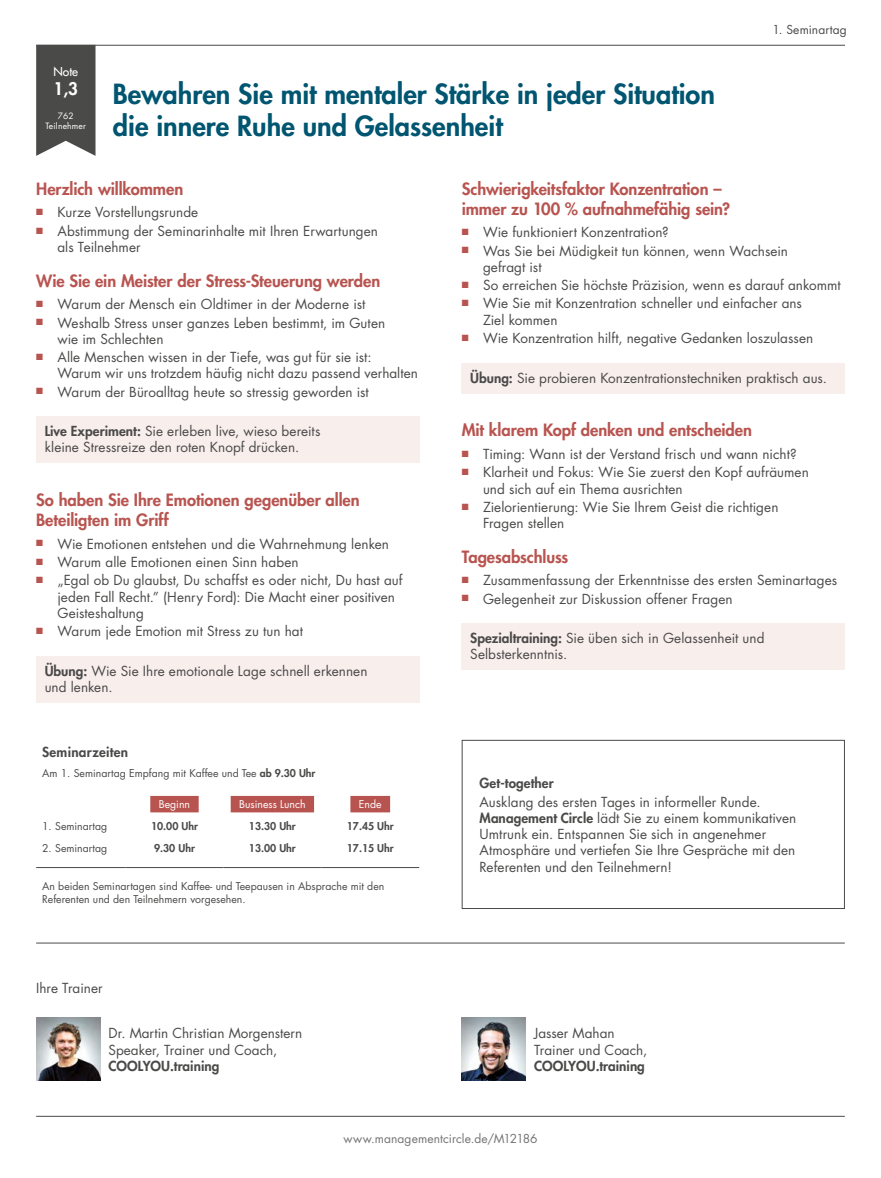
<style>
.page{position:relative;width:881px;height:1178px;background:#fff}
.page>*{position:absolute;margin:0;border:0;box-sizing:border-box;transform-origin:0 0}
.t1{font:800 27px/32.4px "Futura Std";color:#005571}
.t2{font:800 16.95px "Futura Std";color:#fff}
.t3{font:800 16.5px/19.8px "Futura Std";letter-spacing:-.005em;color:#b85450}
.t4{font:13.5px/16.2px "Futura Std";letter-spacing:.005em;color:#4a4a49}
.t5{font:800 13.5px "Futura Std";color:#4a4a49}
.t6{font:800 13.5px "Futura Std";letter-spacing:.02em;color:#4a4a49}
.t7{font:12px "Futura Std";letter-spacing:.01em;color:#757474}
.t8{font:12px "Futura Std";letter-spacing:.01em;color:#4a4a49}
.t9{font:500 12px "Futura Std";color:#fff}
.t10{font:10.5px/12.6px "Futura Std";color:#4a4a49}
.t11{font:800 10.5px "Futura Std";color:#4a4a49}
.t12{font:10.5px "Futura Std";color:#fff}
.t13{font:8.55px/10.2px "Futura Std";letter-spacing:.02em;color:#fff;text-align:center}
.s1{font-weight:800}
</style>
<div class="page">
<hr style="left:36px;top:943px;width:808px;height:1px;background:#4a4a49">
<hr style="left:36px;top:1116px;width:808px;height:1px;background:#4a4a49">
<div style="left:461px;top:740px;width:383px;height:169px;border:1px solid #4a4a49"></div>
<div style="left:461px;top:363px;width:383px;height:30px;background:#f8eeec"></div>
<div style="left:461px;top:624px;width:383px;height:46px;background:#f8eeec"></div>
<div style="left:36px;top:417px;width:383px;height:46px;background:#f8eeec"></div>
<div style="left:36px;top:656px;width:383px;height:47px;background:#f8eeec"></div>
<hr style="left:36px;top:45px;width:808px;height:1px;background:#4a4a49">
<svg style="left:36px;top:45px;width:59px;height:111px;background:#575756"></svg>
<hr style="left:36px;top:867px;width:89px;height:1px;background:#4a4a49">
<hr style="left:125px;top:867px;width:98px;height:1px;background:#4a4a49">
<hr style="left:223px;top:867px;width:98px;height:1px;background:#4a4a49">
<hr style="left:321px;top:867px;width:98px;height:1px;background:#4a4a49">
<div style="left:150px;top:796px;width:49px;height:16px;background:#b85450"></div>
<div style="left:230px;top:796px;width:84px;height:16px;background:#b85450"></div>
<div style="left:350px;top:796px;width:40px;height:16px;background:#b85450"></div>
<img style="left:36px;top:1017px;width:64px;height:64px">
<img style="left:461px;top:1017px;width:64px;height:64px">
<p class="t9" style="left:53px;top:64px;width:26px">Note</p>
<p class="t2" style="left:54px;top:78px;width:26px">1,3</p>
<h1 class="t1" style="left:113px;top:77px;width:603px">Bewahren Sie mit mentaler Stärke in jeder Situation die innere Ruhe und Gelassenheit</h1>
<p class="t13" style="left:46px;top:111px;width:42px">762<br>Teilnehmer</p>
<p class="t8" style="left:772px;top:22px;width:76px">1. Seminartag</p>
<p class="t3" style="left:36px;top:179px;width:149px">Herzlich willkommen</p>
<p class="t4" style="left:36px;top:205px;width:164px"><sup>■</sup> Kurze Vorstellungsrunde</p>
<p class="t4" style="left:57px;top:223px;width:322px;text-indent:-21px"><sup>■</sup> Abstimmung der Seminarinhalte mit Ihren Erwartungen als Teilnehmer</p>
<p class="t3" style="left:36px;top:271px;width:345px">Wie Sie ein Meister der Stress-Steuerung werden</p>
<p class="t4" style="left:36px;top:296px;width:330px"><sup>■</sup> Warum der Mensch ein Oldtimer in der Moderne ist</p>
<p class="t4" style="left:57px;top:315px;width:329px;text-indent:-21px"><sup>■</sup> Weshalb Stress unser ganzes Leben bestimmt, im Guten wie im Schlechten</p>
<p class="t4" style="left:57px;top:349px;width:362px;text-indent:-21px"><sup>■</sup> Alle Menschen wissen in der Tiefe, was gut für sie ist:<br>Warum wir uns trotzdem häufig nicht dazu passend verhalten</p>
<p class="t4" style="left:36px;top:384px;width:334px"><sup>■</sup> Warum der Büroalltag heute so stressig geworden ist</p>
<p class="t4" style="left:45px;top:423px;width:277px"><span class="s1">Live Experiment:</span> Sie erleben live, wieso bereits kleine Stressreize den roten Knopf drücken.</p>
<p class="t3" style="left:36px;top:490px;width:325px">So haben Sie Ihre Emotionen gegenüber allen<br>Beteiligten im Griff</p>
<p class="t4" style="left:36px;top:536px;width:354px"><sup>■</sup> Wie Emotionen entstehen und die Wahrnehmung lenken</p>
<p class="t4" style="left:36px;top:554px;width:264px"><sup>■</sup> Warum alle Emotionen einen Sinn haben</p>
<p class="t4" style="left:57px;top:572px;width:346px;text-indent:-21px"><sup>■</sup> „Egal ob Du glaubst, Du schaffst es oder nicht, Du hast auf jeden Fall Recht.” (Henry Ford): Die Macht einer positiven<br>Geisteshaltung</p>
<p class="t4" style="left:36px;top:623px;width:268px"><sup>■</sup> Warum jede Emotion mit Stress zu tun hat</p>
<p class="t4" style="left:45px;top:663px;width:324px"><span class="s1">Übung:</span> Wie Sie Ihre emotionale Lage schnell erkennen und lenken.</p>
<p class="t6" style="left:42px;top:743px;width:87px">Seminarzeiten</p>
<p class="t10" style="left:42px;top:767px;width:275px">Am 1. Seminartag Empfang mit Kaffee und Tee <span class="s1">ab 9.30 Uhr</span></p>
<p class="t12" style="left:159px;top:797px;width:33px">Beginn</p>
<p class="t12" style="left:239px;top:797px;width:68px">Business Lunch</p>
<p class="t12" style="left:359px;top:797px;width:24px">Ende</p>
<p class="t10" style="left:42px;top:820px;width:67px">1. Seminartag</p>
<p class="t11" style="left:151px;top:819px;width:48px">10.00 Uhr</p>
<p class="t11" style="left:249px;top:819px;width:48px">13.30 Uhr</p>
<p class="t11" style="left:347px;top:819px;width:48px">17.45 Uhr</p>
<p class="t10" style="left:42px;top:842px;width:67px">2. Seminartag</p>
<p class="t11" style="left:154px;top:842px;width:42px">9.30 Uhr</p>
<p class="t11" style="left:249px;top:842px;width:48px">13.00 Uhr</p>
<p class="t11" style="left:347px;top:842px;width:48px">17.15 Uhr</p>
<p class="t10" style="left:42px;top:880px;width:343px">An beiden Seminartagen sind Kaffee- und Teepausen in Absprache mit den<br>Referenten und den Teilnehmern vorgesehen.</p>
<p class="t4" style="left:36px;top:980px;width:68px">Ihre Trainer</p>
<p class="t4" style="left:108px;top:1025px;width:195px">Dr. Martin Christian Morgenstern<br>Speaker, Trainer und Coach,</p>
<p class="t5" style="left:108px;top:1057px;width:112px">COOLYOU.training</p>
<p class="t3" style="left:461px;top:179px;width:270px">Schwierigkeitsfaktor Konzentration – immer zu 100 % aufnahmefähig sein?</p>
<p class="t4" style="left:461px;top:224px;width:208px"><sup>■</sup> Wie funktioniert Konzentration?</p>
<p class="t4" style="left:483px;top:243px;width:306px;text-indent:-21px"><sup>■</sup> Was Sie bei Müdigkeit tun können, wenn Wachsein gefragt ist</p>
<p class="t4" style="left:461px;top:277px;width:380px"><sup>■</sup> So erreichen Sie höchste Präzision, wenn es darauf ankommt</p>
<p class="t4" style="left:483px;top:296px;width:320px;text-indent:-21px"><sup>■</sup> Wie Sie mit Konzentration schneller und einfacher ans<br>Ziel kommen</p>
<p class="t4" style="left:461px;top:330px;width:353px"><sup>■</sup> Wie Konzentration hilft, negative Gedanken loszulassen</p>
<p class="t4" style="left:470px;top:370px;width:358px"><span class="s1">Übung:</span> Sie probieren Konzentrationstechniken praktisch aus.</p>
<p class="t3" style="left:461px;top:420px;width:292px">Mit klarem Kopf denken und entscheiden</p>
<p class="t4" style="left:461px;top:446px;width:336px"><sup>■</sup> Timing: Wann ist der Verstand frisch und wann nicht?</p>
<p class="t4" style="left:483px;top:464px;width:327px;text-indent:-21px"><sup>■</sup> Klarheit und Fokus: Wie Sie zuerst den Kopf aufräumen und sich auf ein Thema ausrichten</p>
<p class="t4" style="left:483px;top:499px;width:297px;text-indent:-21px"><sup>■</sup> Zielorientierung: Wie Sie Ihrem Geist die richtigen<br>Fragen stellen</p>
<p class="t3" style="left:461px;top:547px;width:108px">Tagesabschluss</p>
<p class="t4" style="left:461px;top:572px;width:377px"><sup>■</sup> Zusammenfassung der Erkenntnisse des ersten Seminartages</p>
<p class="t4" style="left:461px;top:591px;width:272px"><sup>■</sup> Gelegenheit zur Diskussion offener Fragen</p>
<p class="t4" style="left:470px;top:630px;width:296px"><span class="s1">Spezialtraining:</span> Sie üben sich in Gelassenheit und<br>Selbsterkenntnis.</p>
<p class="t5" style="left:479px;top:775px;width:76px">Get-together</p>
<p class="t4" style="left:479px;top:794px;width:318px">Ausklang des ersten Tages in informeller Runde.<br><span class="s1">Management Circle</span> lädt Sie zu einem kommunikativen Umtrunk ein. Entspannen Sie sich in angenehmer Atmosphäre und vertiefen Sie Ihre Gespräche mit den Referenten und den Teilnehmern!</p>
<p class="t4" style="left:534px;top:1025px;width:115px">Jasser Mahan<br>Trainer und Coach,</p>
<p class="t5" style="left:534px;top:1057px;width:112px">COOLYOU.training</p>
<p class="t7" style="left:343px;top:1131px;width:196px">www.managementcircle.de/M12186</p>
</div>
